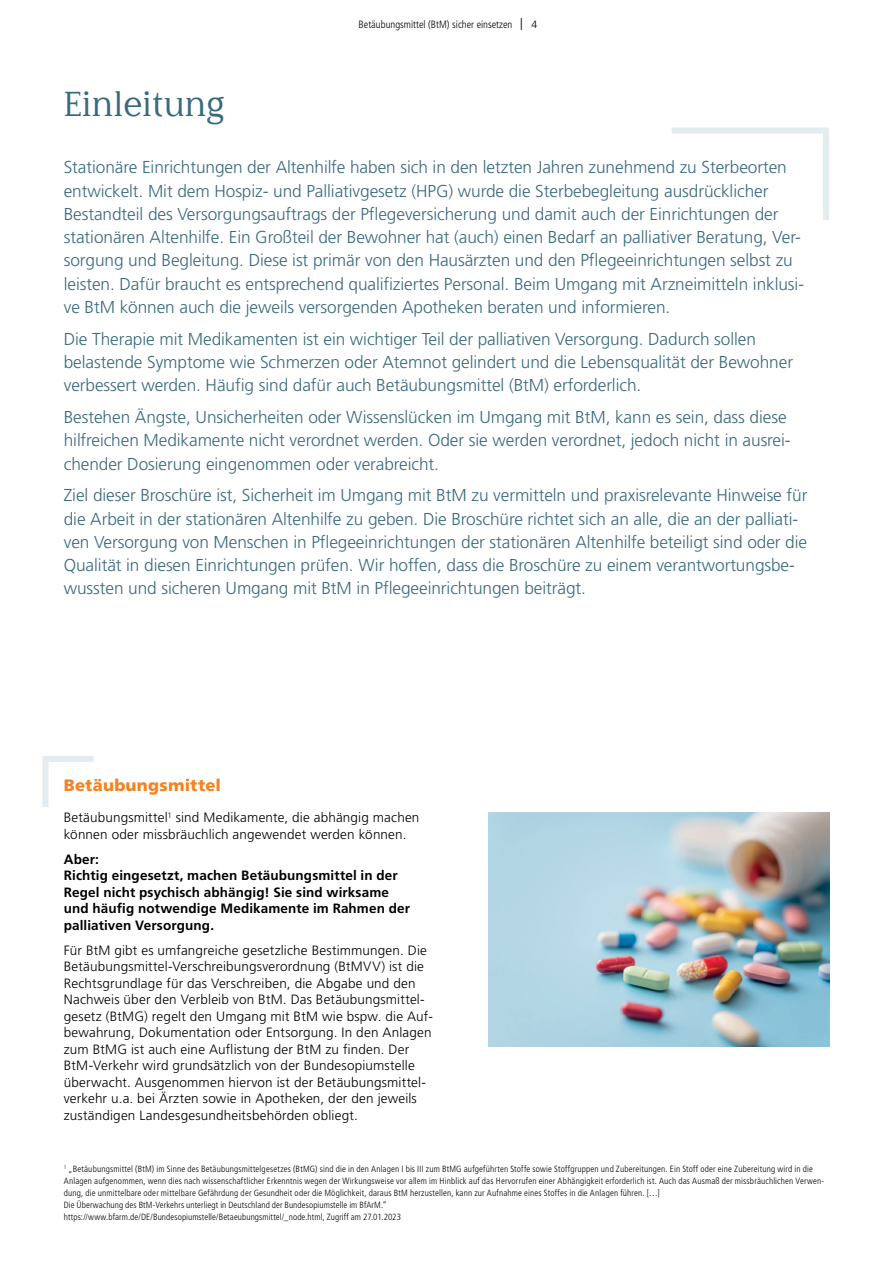
<style>
.page{position:relative;width:893px;height:1263px;background:#fff}
.page>*{position:absolute;margin:0;border:0;box-sizing:border-box;transform-origin:0 0}
.t1{font:36px "Liebling Roman";letter-spacing:.01em;color:#3a6a7e}
.t2{font:300 17.25px/23.2px "Frutiger LT Pro";letter-spacing:-.005em;color:#3a6a7e}
.t3{font:900 16.5px "Frutiger LT Pro";letter-spacing:.015em;color:#f58220}
.t4{font:300 13.5px/16.5px "Frutiger LT Pro";letter-spacing:.015em;color:#000}
.t5{font:700 13.5px/16.5px "Frutiger LT Pro";letter-spacing:.01em;color:#000}
.t6{font:300 condensed 10.5px "Frutiger LT Pro";color:#000}
.t7{font:300 condensed 9px/12px "Frutiger LT Pro";letter-spacing:.02em;color:#000}
.s1{font-stretch:normal;font-size:12px}
.s2{font-stretch:normal}
</style>
<div class="page">
<svg style="left:672px;top:127px;width:157px;height:93px"></svg>
<svg style="left:42px;top:756px;width:52px;height:51px"></svg>
<img style="left:489px;top:812px;width:340px;height:234px">
<p class="t6" style="left:359px;top:18px;width:180px">Betäubungsmittel (BtM) sicher einsetzen <span class="s1">|</span> <span class="s2">4</span></p>
<h1 class="t1" style="left:64px;top:85px;width:162px">Einleitung</h1>
<p class="t2" style="left:64px;top:156px;width:742px">Stationäre Einrichtungen der Altenhilfe haben sich in den letzten Jahren zunehmend zu Sterbeorten entwickelt. Mit dem Hospiz- und Palliativgesetz (HPG) wurde die Sterbebegleitung ausdrücklicher Bestandteil des Versorgungsauftrags der Pflegeversicherung und damit auch der Einrichtungen der stationären Altenhilfe. Ein Großteil der Bewohner hat (auch) einen Bedarf an palliativer Beratung, Ver&shy;sorgung und Begleitung. Diese ist primär von den Hausärzten und den Pflegeeinrichtungen selbst zu leisten. Dafür braucht es entsprechend qualifiziertes Personal. Beim Umgang mit Arzneimitteln inklusi&shy;ve BtM können auch die jeweils versorgenden Apotheken beraten und informieren.</p>
<p class="t2" style="left:64px;top:327px;width:731px">Die Therapie mit Medikamenten ist ein wichtiger Teil der palliativen Versorgung. Dadurch sollen belastende Symptome wie Schmerzen oder Atemnot gelindert und die Lebensqualität der Bewohner verbessert werden. Häufig sind dafür auch Betäubungsmittel (BtM) erforderlich.</p>
<p class="t2" style="left:64px;top:406px;width:728px">Bestehen Ängste, Unsicherheiten oder Wissenslücken im Umgang mit BtM, kann es sein, dass diese hilfreichen Medikamente nicht verordnet werden. Oder sie werden verordnet, jedoch nicht in ausrei&shy;chender Dosierung eingenommen oder verabreicht.</p>
<p class="t2" style="left:64px;top:484px;width:745px">Ziel dieser Broschüre ist, Sicherheit im Umgang mit BtM zu vermitteln und praxisrelevante Hinweise für die Arbeit in der stationären Altenhilfe zu geben. Die Broschüre richtet sich an alle, die an der palliati&shy;ven Versorgung von Menschen in Pflegeeinrichtungen der stationären Altenhilfe beteiligt sind oder die Qualität in diesen Einrichtungen prüfen. Wir hoffen, dass die Broschüre zu einem verantwortungsbe&shy;wussten und sicheren Umgang mit BtM in Pflegeeinrichtungen beiträgt.</p>
<p class="t3" style="left:64px;top:775px;width:159px">Betäubungsmittel</p>
<p class="t4" style="left:64px;top:809px;width:357px">Betäubungsmittel<sup>1</sup> sind Medikamente, die abhängig machen können oder missbräuchlich angewendet werden können.</p>
<p class="t5" style="left:64px;top:851px;width:348px">Aber:<br>Richtig eingesetzt, machen Betäubungsmittel in der Regel nicht psychisch abhängig! Sie sind wirksame und häufig notwendige Medikamente im Rahmen der palliativen Versorgung.</p>
<p class="t4" style="left:64px;top:942px;width:371px">Für BtM gibt es umfangreiche gesetzliche Bestimmungen. Die Betäubungsmittel-Verschreibungsverordnung (BtMVV) ist die Rechtsgrundlage für das Verschreiben, die Abgabe und den Nachweis über den Verbleib von BtM. Das Betäubungsmittel&shy;gesetz (BtMG) regelt den Umgang mit BtM wie bspw. die Auf&shy;bewahrung, Dokumentation oder Entsorgung. In den Anlagen zum BtMG ist auch eine Auflistung der BtM zu finden. Der BtM-Verkehr wird grundsätzlich von der Bundesopiumstelle überwacht. Ausgenommen hiervon ist der Betäubungsmittel&shy;verkehr u.a. bei Ärzten sowie in Apotheken, der den jeweils zuständigen Landesgesundheitsbehörden obliegt.</p>
<p class="t7" style="left:64px;top:1163px;width:762px"><sup>1</sup> „Betäubungsmittel (BtM) im Sinne des Betäubungsmittelgesetzes (BtMG) sind die in den Anlagen I bis III zum BtMG aufgeführten Stoffe sowie Stoffgruppen und Zubereitungen. Ein Stoff oder eine Zubereitung wird in die Anlagen aufgenommen, wenn dies nach wissenschaftlicher Erkenntnis wegen der Wirkungsweise vor allem im Hinblick auf das Hervorrufen einer Abhängigkeit erforderlich ist. Auch das Ausmaß der missbräuchlichen Verwen&shy;dung, die unmittelbare oder mittelbare Gefährdung der Gesundheit oder die Möglichkeit, daraus BtM herzustellen, kann zur Aufnahme eines Stoffes in die Anlagen führen. […]<br>Die Überwachung des BtM-Verkehrs unterliegt in Deutschland der Bundesopiumstelle im BfArM.“<br>https://www.bfarm.de/DE/Bundesopiumstelle/Betaeubungsmittel/_node.html, Zugriff am 27.01.2023</p>
</div>
